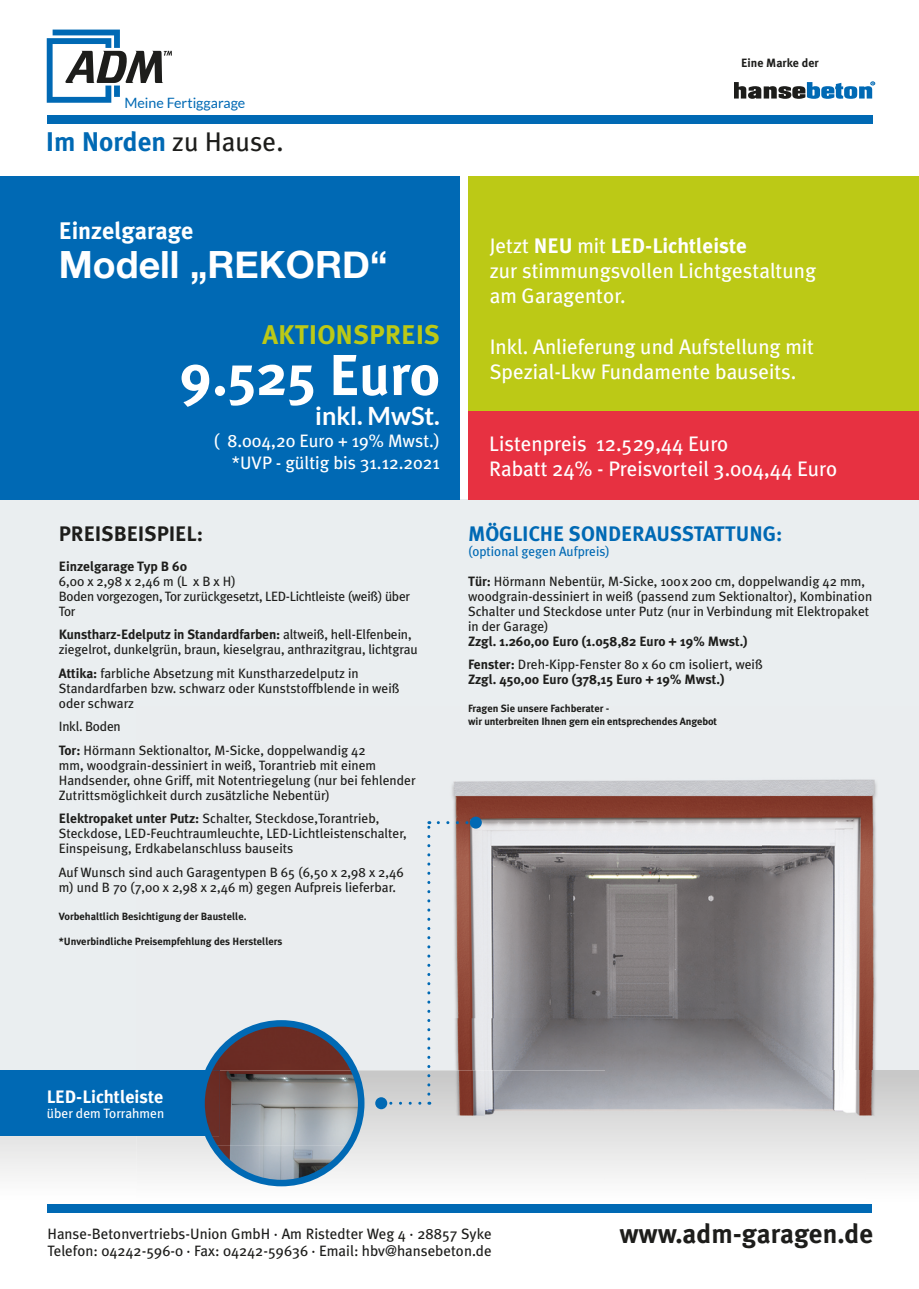
<style>
.page{position:relative;width:919px;height:1289px;background:#fff}
.page>*{position:absolute;margin:0;border:0;box-sizing:border-box;transform-origin:0 0}
.t1{font:700 57.6px "Meta Plus";color:#fff}
.t2{font:700 37.5px "Helvetica Neue";color:#fff}
.t3{font:700 27px "Meta Plus";color:#1d1d1b}
.t4{font:700 27px "Meta Plus";color:#0069b4}
.t5{font:700 27px "Meta Plus";color:#bcc916}
.t6{font:700 25.2px "Lato";color:#fff}
.t7{font:700 24px "Meta Plus";color:#fff}
.t8{font:21px/25.2px "Meta Plus";color:#fff}
.t9{font:700 21px "Meta Plus";color:#0069b4}
.t10{font:700 21px "Meta Plus";color:#1d1d1b}
.t11{font:18px/21.6px "Meta Plus";color:#fff;text-align:right}
.t12{font:700 18px "Meta Plus";color:#fff}
.t13{font:15px/16.5px "Meta Plus";color:#1d1d1b}
.t14{font:14.25px "Lato";color:#0069b4}
.t15{font:13.5px/15px "Meta Plus";color:#1d1d1b}
.t16{font:700 13.5px/23.5px "Meta Plus";color:#1d1d1b}
.t17{font:13.5px/15px "Meta Plus";letter-spacing:-.02em;color:#1d1d1b}
.t18{font:13.5px "Meta Plus";color:#0069b4}
.t19{font:13.5px "Meta Plus";color:#fff}
.t20{font:700 12px "Meta Plus";color:#1d1d1b}
.t21{font:700 10.5px/12.6px "Meta Plus";color:#1d1d1b}
.s1{font-weight:400;color:#1d1d1b}
.s2{font-weight:700}
.s3{font-weight:400}
</style>
<div class="page">
<div style="left:47px;top:115px;width:825px;height:9px;background:#0069b4"></div>
<svg style="left:734px;top:82px;width:140px;height:17px"></svg>
<svg style="left:47px;top:30px;width:125px;height:73px"></svg>
<div style="left:0;top:499px;width:918px;height:571px;background:#eaeef0"></div>
<svg style="left:0;top:1136px;width:345px;height:40px"></svg>
<div style="left:0;top:176px;width:459px;height:323px;background:#0069b4"></div>
<div style="left:468px;top:176px;width:450px;height:323px;background:#bcc916"></div>
<div style="left:468px;top:411px;width:450px;height:88px;background:#e73141"></div>
<img style="left:205px;top:779px;width:672px;height:291px">
<div style="left:137px;top:1136px;width:76px;height:42px;background:#ececec"></div>
<img style="left:345px;top:1070px;width:573px;height:109px">
<img style="left:293px;top:1150px;width:52px;height:36px">
<img style="left:255px;top:1171px;width:38px;height:16px">
<div style="left:0;top:1070px;width:219px;height:66px;background:#0069b4"></div>
<img style="left:208px;top:1070px;width:153px;height:75px">
<img style="left:213px;top:1145px;width:65px;height:37px">
<img style="left:206px;top:1082px;width:2px;height:15px">
<div style="left:198px;top:1020px;width:166px;height:166px;border:7px solid #0069b4;border-radius:50%"></div>
<svg style="left:391px;top:1101px;width:39px;height:3px"></svg>
<svg style="left:427px;top:821px;width:3px;height:273px"></svg>
<svg style="left:438px;top:821px;width:32px;height:3px"></svg>
<div style="left:375px;top:1097px;width:12px;height:12px;background:#0069b4;border-radius:50%"></div>
<div style="left:470px;top:816px;width:12px;height:12px;background:#0069b4;border-radius:50%"></div>
<div style="left:47px;top:1203px;width:825px;height:9px;background:#0069b4"></div>
<p class="t14" style="left:124px;top:95px;width:122px">Meine Fertiggarage</p>
<h3 class="t4" style="left:46px;top:126px;width:239px">Im Norden <span class="s1">zu Hause.</span></h3>
<h3 class="t7" style="left:59px;top:217px;width:136px">Einzelgarage</h3>
<h2 class="t2" style="left:59px;top:235px;width:330px">Modell „REKORD“</h2>
<h3 class="t5" style="left:262px;top:318px;width:179px">AKTIONSPREIS</h3>
<h1 class="t1" style="left:180px;top:342px;width:262px">9.525 Euro</h1>
<h3 class="t6" style="left:315px;top:401px;width:126px">inkl. MwSt.</h3>
<h3 class="t11" style="left:213px;top:429px;width:228px">( 8.004,20 Euro + 19% Mwst.) *UVP - gültig bis 31.12.2021</h3>
<h3 class="t10" style="left:59px;top:521px;width:146px">PREISBEISPIEL:</h3>
<p class="t16" style="left:59px;top:554px;width:130px">Einzelgarage Typ B 60</p>
<p class="t17" style="left:59px;top:573px;width:353px">6,00 x 2,98 x 2,46 m (L x B x H)<br>Boden vorgezogen, Tor zurückgesetzt, LED-Lichtleiste (weiß) über<br>Tor</p>
<p class="t15" style="left:59px;top:627px;width:360px"><span class="s2">Kunstharz-Edelputz in Standardfarben:</span> altweiß, hell-Elfenbein, ziegelrot, dunkelgrün, braun, kieselgrau, anthrazitgrau, lichtgrau</p>
<p class="t15" style="left:59px;top:665px;width:342px"><span class="s2">Attika:</span> farbliche Absetzung mit Kunstharzedelputz in<br>Standardfarben bzw. schwarz oder Kunststoffblende in weiß oder schwarz</p>
<p class="t15" style="left:59px;top:714px;width:308px;line-height:23.5px">Inkl. Boden<br><span class="s2">Tor:</span> Hörmann Sektionaltor, M-Sicke, doppelwandig 42</p>
<p class="t15" style="left:59px;top:757px;width:358px">mm, woodgrain-dessiniert in weiß, Torantrieb mit einem<br>Handsender, ohne Griff, mit Notentriegelung (nur bei fehlender<br>Zutrittsmöglichkeit durch zusätzliche Nebentür)</p>
<p class="t15" style="left:59px;top:811px;width:349px"><span class="s2">Elektropaket unter Putz:</span> Schalter, Steckdose,Torantrieb,<br>Steckdose, LED-Feuchtraumleuchte, LED-Lichtleistenschalter,<br>Einspeisung, Erdkabelanschluss bauseits</p>
<p class="t15" style="left:59px;top:864px;width:346px">Auf Wunsch sind auch Garagentypen B 65 (6,50 x 2,98 x 2,46 m) und B 70 (7,00 x 2,98 x 2,46 m) gegen Aufpreis lieferbar.</p>
<p class="t21" style="left:59px;top:909px;width:189px">Vorbehaltlich Besichtigung der Baustelle.</p>
<p class="t21" style="left:59px;top:934px;width:225px">*Unverbindliche Preisempfehlung des Herstellers</p>
<p class="t20" style="left:741px;top:56px;width:79px">Eine Marke der</p>
<h3 class="t8" style="left:489px;top:232px;width:328px">Jetzt <span class="s2">NEU</span> mit <span class="s2">LED-Lichtleiste<br></span>zur stimmungsvollen Lichtgestaltung am Garagentor.</h3>
<h3 class="t8" style="left:489px;top:333px;width:326px">Inkl. Anlieferung und Aufstellung mit<br>Spezial-Lkw Fundamente bauseits.</h3>
<h3 class="t8" style="left:489px;top:430px;width:349px">Listenpreis 12.529,44 Euro<br>Rabatt 24% - Preisvorteil 3.004,44 Euro</h3>
<h3 class="t9" style="left:468px;top:521px;width:316px">MÖGLICHE SONDERAUSSTATTUNG:</h3>
<p class="t18" style="left:468px;top:543px;width:143px">(optional gegen Aufpreis)</p>
<p class="t15" style="left:468px;top:573px;width:405px"><span class="s2">Tür:</span> Hörmann Nebentür, M-Sicke, 100 x 200 cm, doppelwandig 42 mm, woodgrain-dessiniert in weiß (passend zum Sektionaltor), Kombination Schalter und Steckdose unter Putz (nur in Verbindung mit Elektropaket in der Garage)</p>
<p class="t16" style="left:468px;top:629px;width:296px">Zzgl. 1.260,00 Euro (1.058,82 Euro + 19% Mwst.)<br>Fenster: <span class="s3">Dreh-Kipp-Fenster 80 x 60 cm isoliert, weiß</span></p>
<p class="t16" style="left:468px;top:667px;width:258px">Zzgl. 450,00 Euro (378,15 Euro + 19% Mwst.)</p>
<p class="t21" style="left:468px;top:702px;width:250px">Fragen Sie unsere Fachberater -<br>wir unterbreiten Ihnen gern ein entsprechendes Angebot</p>
<h3 class="t12" style="left:47px;top:1086px;width:118px">LED-Lichtleiste</h3>
<p class="t19" style="left:47px;top:1105px;width:119px">über dem Torrahmen</p>
<p class="t13" style="left:47px;top:1225px;width:446px">Hanse-Betonvertriebs-Union GmbH · Am Ristedter Weg 4 · 28857 Syke<br>Telefon: 04242-596-0 · Fax: 04242-59636 · Email: hbv@hansebeton.de</p>
<h3 class="t3" style="left:619px;top:1217px;width:255px">www.adm-garagen.de</h3>
</div>
